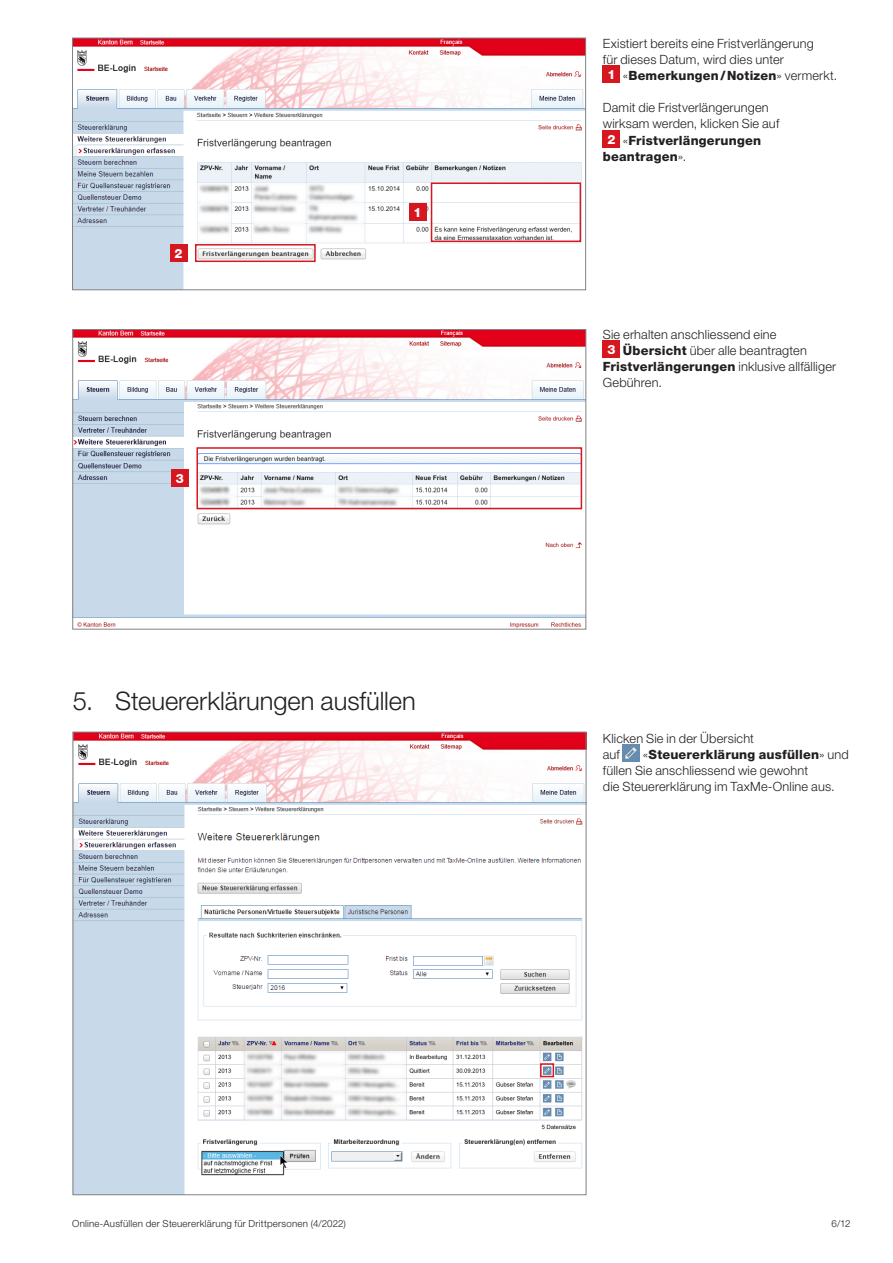
<style>
.page{position:relative;width:893px;height:1263px;background:#fff}
.page>*{position:absolute;margin:0;border:0;box-sizing:border-box;transform-origin:0 0}
.UT1{font:300 25.5px "Helvetica Neue LT Std";color:#231f20}
.GT{font:300 12.75px/16.2px "Helvetica Neue LT Std";letter-spacing:.015em;color:#231f20}
.GT-2{font:800 12.75px/16.2px "Helvetica Neue LT Std";letter-spacing:.015em;color:#231f20}
.GT-3{font:800 12.75px "Helvetica Neue LT Std";color:#fff}
.t1{font:300 9.75px "Helvetica Neue LT Std";letter-spacing:.02em;color:#231f20}
.s1{font-weight:300}
.s2{font-weight:800}
</style>
<div class="page">
<img style="left:74px;top:40px;width:510px;height:248px">
<div style="left:72px;top:38px;width:514px;height:252px;border:1px solid #808285"></div>
<img style="left:75px;top:331px;width:509px;height:296px">
<div style="left:73px;top:329px;width:513px;height:300px;border:1px solid #808285"></div>
<div style="left:431px;top:182px;width:150px;height:60px;border:2px solid #d7171f"></div>
<div style="left:195px;top:244px;width:121px;height:18px;border:2px solid #d7171f"></div>
<div style="left:196px;top:447px;width:386px;height:62px;border:2px solid #d7171f"></div>
<div style="left:409px;top:204px;width:17px;height:17px;background:#d7171f"></div>
<div style="left:170px;top:244px;width:17px;height:17px;background:#d7171f"></div>
<div style="left:171px;top:470px;width:17px;height:17px;background:#d7171f"></div>
<div style="left:603px;top:66px;width:17px;height:17px;background:#d7171f"></div>
<div style="left:603px;top:131px;width:17px;height:17px;background:#d7171f"></div>
<div style="left:603px;top:341px;width:17px;height:17px;background:#d7171f"></div>
<img style="left:623px;top:745px;width:17px;height:17px">
<img style="left:75px;top:734px;width:509px;height:459px">
<div style="left:540px;top:1063px;width:14px;height:14px;border:2px solid #d7171f"></div>
<p class="GT-3" style="left:175px;top:245px;width:10px">2</p>
<p class="GT-3" style="left:176px;top:471px;width:10px">3</p>
<p class="GT-3" style="left:414px;top:205px;width:10px">1</p>
<h2 class="UT1" style="left:73px;top:685px;width:345px">5. Steuererklärungen ausfüllen</h2>
<p class="GT" style="left:603px;top:35px;width:212px">Existiert bereits eine Fristverlängerung für dieses Datum, wird dies unter</p>
<p class="GT-3" style="left:607px;top:67px;width:10px">1</p>
<p class="GT-2" style="left:623px;top:67px;width:216px"><span class="s1">«</span>Bemerkungen/Notizen<span class="s1">» vermerkt.</span></p>
<p class="GT" style="left:603px;top:99px;width:178px">Damit die Fristverlängerungen wirksam werden, klicken Sie auf</p>
<p class="GT-3" style="left:607px;top:131px;width:10px">2</p>
<p class="GT-2" style="left:603px;top:132px;width:160px;text-indent:20px"><span class="s1">«</span>Fristverlängerungen beantragen<span class="s1">».</span></p>
<p class="GT" style="left:603px;top:326px;width:175px">Sie erhalten anschliessend eine</p>
<p class="GT-3" style="left:607px;top:342px;width:10px">3</p>
<p class="GT" style="left:603px;top:342px;width:235px;text-indent:20px"><span class="s2">Übersicht</span> über alle beantragten<br><span class="s2">Fristverlängerungen</span> inklusive allfälliger<br>Gebühren.</p>
<p class="GT" style="left:603px;top:730px;width:153px">Klicken Sie in der Übersicht auf</p>
<p class="GT" style="left:603px;top:746px;width:248px;text-indent:40px">«<span class="s2">Steuererklärung ausfüllen</span>» und füllen Sie anschliessend wie gewohnt<br>die Steuererklärung im TaxMe-Online aus.</p>
<p class="t1" style="left:72px;top:1218px;width:275px">Online-Ausfüllen der Steuererklärung für Drittpersonen (4/2022)</p>
<p class="t1" style="left:831px;top:1218px;width:20px">6/12</p>
</div>
